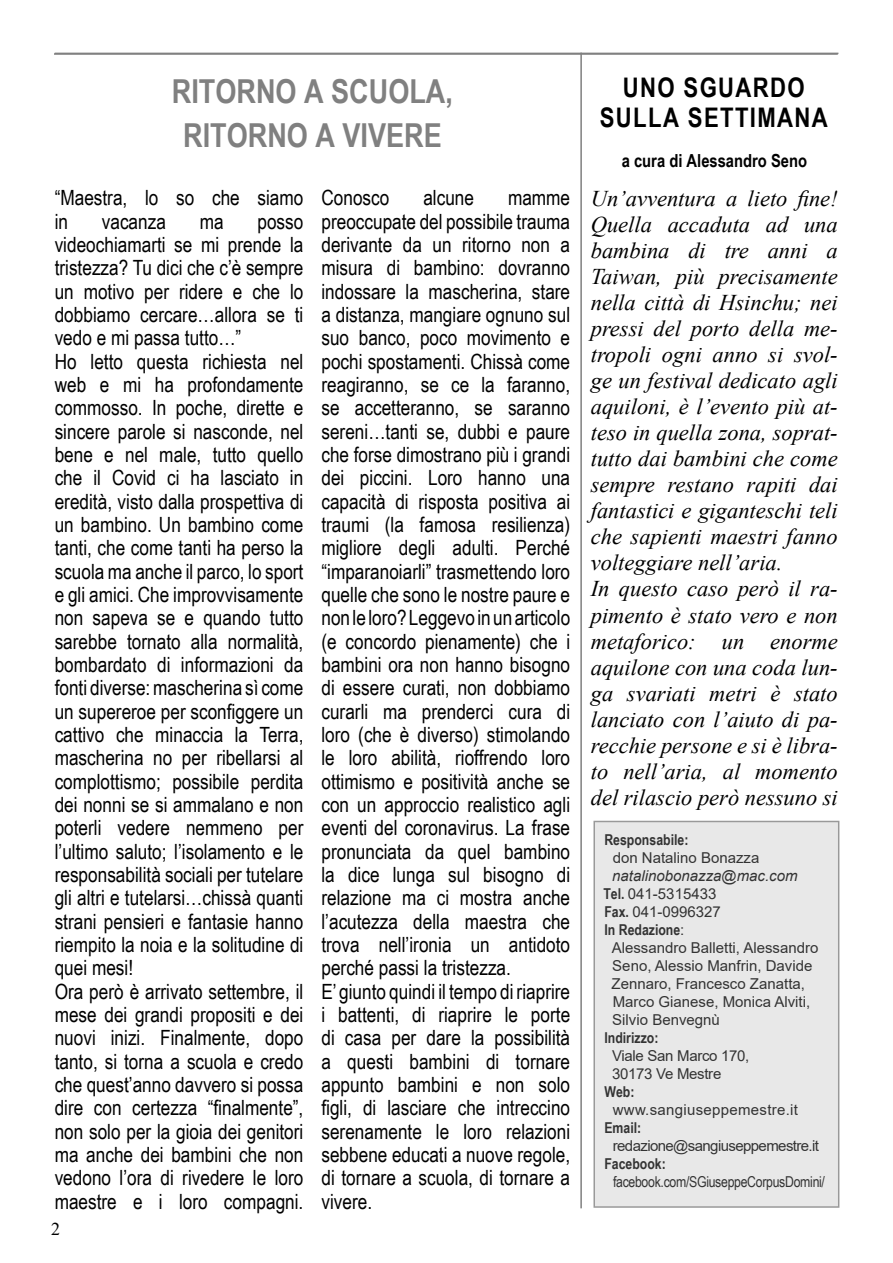
<style>
.page{position:relative;width:893px;height:1263px;background:#fff}
.page>*{position:absolute;margin:0;border:0;box-sizing:border-box;transform-origin:0 0}
.t1{font:700 33px/43.5px "Arial Narrow";color:#808080;text-align:center}
.t2{font:700 27px/30px "Arial Narrow";letter-spacing:.05em;color:#000;text-align:center}
.t3{font:italic 22.5px/26.1px "Times New Roman";color:#000}
.t4{font:21px/23.4px "Arial Narrow";color:#000}
.t5{font:700 18px "Arial Narrow";color:#000}
.t6{font:18px "Times New Roman";color:#000}
.t7{font:15px/18px "Arial";color:#000}
.t8{font:700 15px "Arial Narrow";color:#000}
.t9{font:italic 15px/18px "Arial";color:#000}
.t10{font:15px "Arial Narrow";letter-spacing:-.02em;color:#000}
.t11{font:15px/18px "Arial";letter-spacing:-.02em;color:#000}
.t12{font:15px "Arial";letter-spacing:-.04em;color:#000}
.t13{font:15px "Arial";letter-spacing:.02em;color:#000}
.s1{font-family:"Arial Narrow";font-weight:700;font-style:normal}
.s2{font-style:normal}
.s3{font-family:"Arial";font-weight:400}
</style>
<div class="page">
<div style="left:594px;top:821px;width:245px;height:386px;background:#e8e8e8"></div>
<div style="left:593px;top:821px;width:246px;height:387px;border:2px solid #808080"></div>
<hr style="left:54px;top:53px;width:784px;height:2px;background:#808080">
<hr style="left:580px;top:53px;width:2px;height:1155px;background:#808080">
<h1 class="t1" style="left:172px;top:68px;width:283px">RITORNO A SCUOLA,<br>RITORNO A VIVERE</h1>
<p class="t4" style="left:55px;top:185px;width:250px">“Maestra, lo so che siamo in</p>
<p class="t4" style="left:55px;top:209px;width:250px;text-indent:203px">posso videochiamarti se mi prende la tristezza? Tu dici che c’è sempre un motivo per ridere e che lo dobbiamo cercare…allora se ti vedo e mi passa tutto…”<br>Ho letto questa richiesta nel web e mi ha profondamente commosso. In poche, dirette e sincere parole si nasconde, nel bene e nel male, tutto quello che il Covid ci ha lasciato in eredità, visto dalla prospettiva di un bambino. Un bambino come tanti, che come tanti ha perso la scuola ma anche il parco, lo sport e gli amici. Che improvvisamente non sapeva se e quando tutto sarebbe tornato alla normalità, bombardato di informazioni da fonti diverse: mascherina sì come un supereroe per sconfiggere un cattivo che minaccia la Terra, mascherina no per ribellarsi al complottismo; possibile perdita dei nonni se si ammalano e non poterli vedere nemmeno per l’ultimo saluto; l’isolamento e le responsabilità sociali per tutelare gli altri e tutelarsi…chissà quanti strani pensieri e fantasie hanno riempito la noia e la solitudine di quei mesi!<br>Ora però è arrivato settembre, il mese dei grandi propositi e dei nuovi inizi. Finalmente, dopo tanto, si torna a scuola e credo che quest’anno davvero si possa dire con certezza “finalmente”, non solo per la gioia dei genitori ma anche dei bambini che non vedono l’ora di rivedere le loro maestre e i loro compagni.</p>
<p class="t4" style="left:102px;top:209px;width:66px">vacanza</p>
<p class="t4" style="left:200px;top:209px;width:25px">ma</p>
<p class="t6" style="left:51px;top:1216px;width:10px">2</p>
<p class="t4" style="left:321px;top:185px;width:69px">Conosco</p>
<p class="t4" style="left:423px;top:185px;width:52px">alcune</p>
<p class="t4" style="left:321px;top:185px;width:250px;text-indent:187px">mamme preoccupate del possibile trauma derivante da un ritorno non a misura di bambino: dovranno indossare la mascherina, stare a distanza, mangiare ognuno sul suo banco, poco movimento e pochi spostamenti. Chissà come reagiranno, se ce la faranno, se accetteranno, se saranno sereni…tanti se, dubbi e paure che forse dimostrano più i grandi dei piccini. Loro hanno una capacità di risposta positiva ai traumi (la famosa resilienza) migliore degli adulti. Perché “imparanoiarli” trasmettendo loro quelle che sono le nostre paure e non le loro? Leggevo in un articolo (e concordo pienamente) che i bambini ora non hanno bisogno di essere curati, non dobbiamo curarli ma prenderci cura di loro (che è diverso) stimolando le loro abilità, rioffrendo loro ottimismo e positività anche se con un approccio realistico agli eventi del coronavirus. La frase pronunciata da quel bambino la dice lunga sul bisogno di relazione ma ci mostra anche l’acutezza della maestra che trova nell’ironia un antidoto perché passi la tristezza.<br>E’ giunto quindi il tempo di riaprire i battenti, di riaprire le porte di casa per dare la possibilità a questi bambini di tornare appunto bambini e non solo figli, di lasciare che intreccino serenamente le loro relazioni sebbene educati a nuove regole, di tornare a scuola, di tornare a vivere.</p>
<p class="t2" style="left:600px;top:72px;width:229px">UNO SGUARDO<br>SULLA SETTIMANA</p>
<p class="t5" style="left:622px;top:147px;width:187px">a cura di Alessandro Seno</p>
<p class="t3" style="left:591px;top:184px;width:248px">Un’avventura a lieto fine!<br>Quella accaduta ad una bambina di tre anni a<br>Taiwan, più precisamente nella città di Hsinchu; nei pressi del porto della me&shy;tropoli ogni anno si svol&shy;ge un festival dedicato agli aquiloni, è l’evento più at&shy;teso in quella zona, soprat&shy;tutto dai bambini che come sempre restano rapiti dai fantastici e giganteschi teli che sapienti maestri fanno volteggiare nell’aria.<br>In questo caso però il ra&shy;pimento è stato vero e non metaforico: un enorme aquilone con una coda lun&shy;ga svariati metri è stato lanciato con l’aiuto di pa&shy;recchie persone e si è libra&shy;to nell’aria, al momento del rilascio però nessuno si</p>
<p class="t8" style="left:604px;top:828px;width:86px">Responsabile:</p>
<p class="t7" style="left:613px;top:848px;width:148px">don Natalino Bonazza</p>
<p class="t9" style="left:603px;top:867px;width:196px;text-indent:9px">natalinobonazza@mac.com<br><span class="s1">Tel.</span> <span class="s2">041-5315433<br></span><span class="s1">Fax.</span> <span class="s2">041-0996327</span></p>
<p class="t8" style="left:604px;top:918px;width:82px">In Redazione<span class="s3">:</span></p>
<p class="t7" style="left:612px;top:938px;width:208px">Alessandro Balletti, Alessandro<br>Seno, Alessio Manfrin, Davide<br>Zennaro, Francesco Zanatta,<br>Marco Gianese, Monica Alviti,<br>Silvio Benvegnù</p>
<p class="t8" style="left:604px;top:1026px;width:55px">Indirizzo:</p>
<p class="t11" style="left:612px;top:1046px;width:139px">Viale San Marco 170,<br>30173 Ve Mestre</p>
<p class="t8" style="left:604px;top:1080px;width:32px">Web:</p>
<p class="t13" style="left:613px;top:1099px;width:187px">www.sangiuseppemestre.it</p>
<p class="t8" style="left:604px;top:1116px;width:38px">Email:</p>
<p class="t12" style="left:613px;top:1135px;width:208px">redazione@sangiuseppemestre.it</p>
<p class="t8" style="left:604px;top:1152px;width:63px">Facebook:</p>
<p class="t10" style="left:613px;top:1170px;width:213px">facebook.com/SGiuseppeCorpusDomini/</p>
</div>
